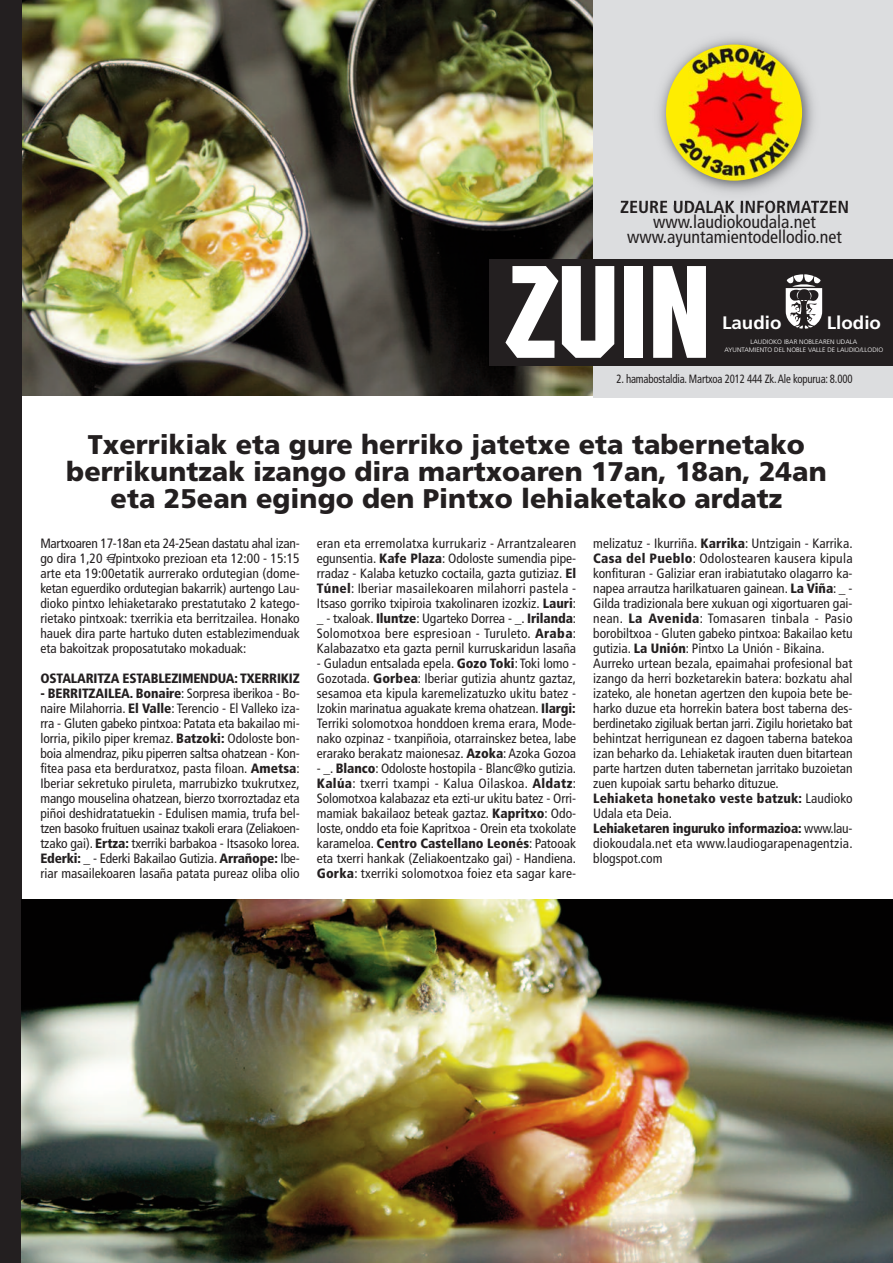
<style>
.page{position:relative;width:893px;height:1263px;background:#fff}
.page>*{position:absolute;margin:0;border:0;box-sizing:border-box;transform-origin:0 0}
.t1{font:900 27px/27px "Frutiger";color:#231f20;text-align:center}
.t2{font:condensed 18px/15px "Frutiger";color:#231f20;text-align:center}
.t3{font:700 condensed 18px "Frutiger";color:#231f20}
.t4{font:700 18px "Frutiger";color:#fff;scale:1.04 1}
.t5{font:condensed 13.5px/15px "Frutiger";color:#231f20;text-align:justify}
.t6{font:900 condensed 13.5px "Frutiger";letter-spacing:-.015em;color:#231f20}
.t7{font:condensed 12px "Frutiger";letter-spacing:-.015em;color:#231f20;scale:.9 1}
.t8{font:300 6.45px/7.8px "Frutiger";color:#fff;text-align:center;scale:1.04 1}
.s1{font-weight:900}
</style>
<div class="page">
<img style="left:21px;top:0;width:572px;height:395px">
<div style="left:0;top:0;width:21px;height:1263px;background:#231f20"></div>
<img style="left:21px;top:899px;width:872px;height:364px">
<div style="left:593px;top:0;width:300px;height:398px;background:#dcdddf"></div>
<div style="left:489px;top:259px;width:404px;height:107px;background:#231f20"></div>
<svg style="left:786px;top:274px;width:36px;height:55px"></svg>
<div style="left:624px;top:266px;width:19px;height:92px;background:#fff"></div>
<svg style="left:653px;top:266px;width:53px;height:92px"></svg>
<svg style="left:505px;top:266px;width:109px;height:92px"></svg>
<img style="left:620px;top:38px;width:228px;height:165px">
<img style="left:621px;top:201px;width:227px;height:4px">
<img style="left:666px;top:45px;width:136px;height:136px;border-radius:50%">
<h2 class="t3" style="left:620px;top:200px;width:230px">ZEURE UDALAK INFORMATZEN</h2>
<h2 class="t2" style="left:627px;top:216px;width:216px">www.laudiokoudala.net www.ayuntamientodellodio.net</h2>
<h2 class="t4" style="left:722px;top:315px;width:59px">Laudio</h2>
<h2 class="t4" style="left:827px;top:315px;width:54px">Llodio</h2>
<p class="t8" style="left:725px;top:338px;width:154px">LAUDIOKO IBAR NOBLEAREN UDALA<br>AYUNTAMIENTO DEL NOBLE VALLE DE LAUDIO/LLODIO</p>
<p class="t7" style="left:617px;top:374px;width:264px">2. hamabostaldia. Martxoa 2012 444 Zk.Ale kopurua: 8.000</p>
<h1 class="t1" style="left:66px;top:434px;width:762px">Txerrikiak eta gure herriko jatetxe eta tabernetako berrikuntzak izango dira martxoaren 17an, 18an, 24an eta 25ean egingo den Pintxo lehiaketako ardatz</h1>
<p class="t5" style="left:40px;top:537px;width:261px">Martxoaren 17-18an eta 24-25ean dastatu ahal izan&shy;go dira 1,20 /pintxoko prezioan eta 12:00 - 15:15 arte eta 19:00etatik aurrerako ordutegian (dome&shy;ketan eguerdiko ordutegian bakarrik) aurtengo Lau&shy;dioko pintxo lehiaketarako prestatutako 2 katego&shy;rietako pintxoak: txerrikia eta berritzailea. Honako hauek dira parte hartuko duten establezimenduak eta bakoitzak proposatutako mokaduak:</p>
<p class="t6" style="left:40px;top:672px;width:261px">OSTALARITZA ESTABLEZIMENDUA: TXERRIKIZ</p>
<p class="t5" style="left:40px;top:687px;width:261px"><span class="s1">- BERRITZAILEA. Bonaire</span>: Sorpresa iberikoa - Bo&shy;naire Milahorria. <span class="s1">El Valle</span>: Terencio - El Valleko iza&shy;rra - Gluten gabeko pintxoa: Patata eta bakailao mi&shy;lorria, pikilo piper kremaz. <span class="s1">Batzoki:</span> Odoloste bon&shy;boia almendraz, piku piperren saltsa ohatzean - Kon&shy;fitea pasa eta berduratxoz, pasta filoan. <span class="s1">Ametsa</span>:<br>Iberiar sekretuko piruleta, marrubizko txukrutxez, mango mouselina ohatzean, bierzo txorroztadaz eta piñoi deshidratatuekin - Edulisen mamia, trufa bel&shy;tzen basoko fruituen usainaz txakoli erara (Zeliakoen&shy;tzako gai). <span class="s1">Ertza:</span> txerriki barbakoa - Itsasoko lorea.<br><span class="s1">Ederki:</span> _ - Ederki Bakailao Gutizia. <span class="s1">Arrañope:</span> Ibe&shy;riar masailekoaren lasaña patata pureaz oliba olio</p>
<p class="t5" style="left:317px;top:537px;width:261px">eran eta erremolatxa kurrukariz - Arrantzalearen egunsentia. <span class="s1">Kafe Plaza</span>: Odoloste sumendia pipe&shy;rradaz - Kalaba ketuzko coctaila, gazta gutiziaz. <span class="s1">El Túnel</span>: Iberiar masailekoaren milahorri pastela - Itsaso gorriko txipiroia txakolinaren izozkiz. <span class="s1">Lauri</span>: _ - txaloak. <span class="s1">Iluntze</span>: Ugarteko Dorrea - _. <span class="s1">Irilanda</span>:<br>Solomotxoa bere espresioan - Turuleto. <span class="s1">Araba</span>:<br>Kalabazatxo eta gazta pernil kurruskaridun lasaña</p>
<p class="t5" style="left:317px;top:657px;width:261px">- Guladun entsalada epela. <span class="s1">Gozo Toki</span>: Toki lomo - Gozotada. <span class="s1">Gorbea</span>: Iberiar gutizia ahuntz gaztaz, sesamoa eta kipula karemelizatuzko ukitu batez - Izokin marinatua aguakate krema ohatzean. <span class="s1">Ilargi:<br></span>Terriki solomotxoa honddoen krema erara, Mode&shy;nako ozpinaz - txanpiñoia, otarrainskez betea, labe erarako berakatz maionesaz. <span class="s1">Azoka</span>: Azoka Gozoa</p>
<p class="t5" style="left:317px;top:762px;width:261px">- _. <span class="s1">Blanco</span>: Odoloste hostopila - Blanc@ko gutizia.<br><span class="s1">Kalúa</span>: txerri txampi - Kalua Oilaskoa. <span class="s1">Aldatz</span>:<br>Solomotxoa kalabazaz eta ezti-ur ukitu batez - Orri&shy;mamiak bakailaoz beteak gaztaz. <span class="s1">Kapritxo</span>: Odo&shy;loste, onddo eta foie Kapritxoa - Orein eta txokolate karameloa. <span class="s1">Centro Castellano Leonés</span>: Patooak eta txerri hankak (Zeliakoentzako gai) - Handiena.<br><span class="s1">Gorka</span>: txerriki solomotxoa foiez eta sagar kare-</p>
<p class="t5" style="left:593px;top:537px;width:261px;text-align:left">melizatuz - Ikurriña. <span class="s1">Karrika</span>: Untzigain - Karrika.<br><span class="s1">Casa del Pueblo</span>: Odolostearen kausera kipula konfituran - Galiziar eran irabiatutako olagarro ka&shy;napea arrautza harilkatuaren gainean. <span class="s1">La Viña</span>: _ - Gilda tradizionala bere xukuan ogi xigortuaren gai&shy;nean. <span class="s1">La Avenida</span>: Tomasaren tinbala - Pasio borobiltxoa - Gluten gabeko pintxoa: Bakailao ketu gutizia. <span class="s1">La Unión</span>: Pintxo La Unión - Bikaina.<br>Aurreko urtean bezala, epaimahai profesional bat izango da herri bozketarekin batera: bozkatu ahal izateko, ale honetan agertzen den kupoia bete be&shy;harko duzue eta horrekin batera bost taberna des&shy;berdinetako zigiluak bertan jarri. Zigilu horietako bat behintzat herrigunean ez dagoen taberna batekoa izan beharko da. Lehiaketak irauten duen bitartean parte hartzen duten tabernetan jarritako buzoietan zuen kupoiak sartu beharko dituzue.<br><span class="s1">Lehiaketa honetako veste batzuk:</span> Laudioko Udala eta Deia.<br><span class="s1">Lehiaketaren inguruko informazioa:</span> www.lau&shy;diokoudala.net eta www.laudiogarapenagentzia. blogspot.com</p>
</div>
